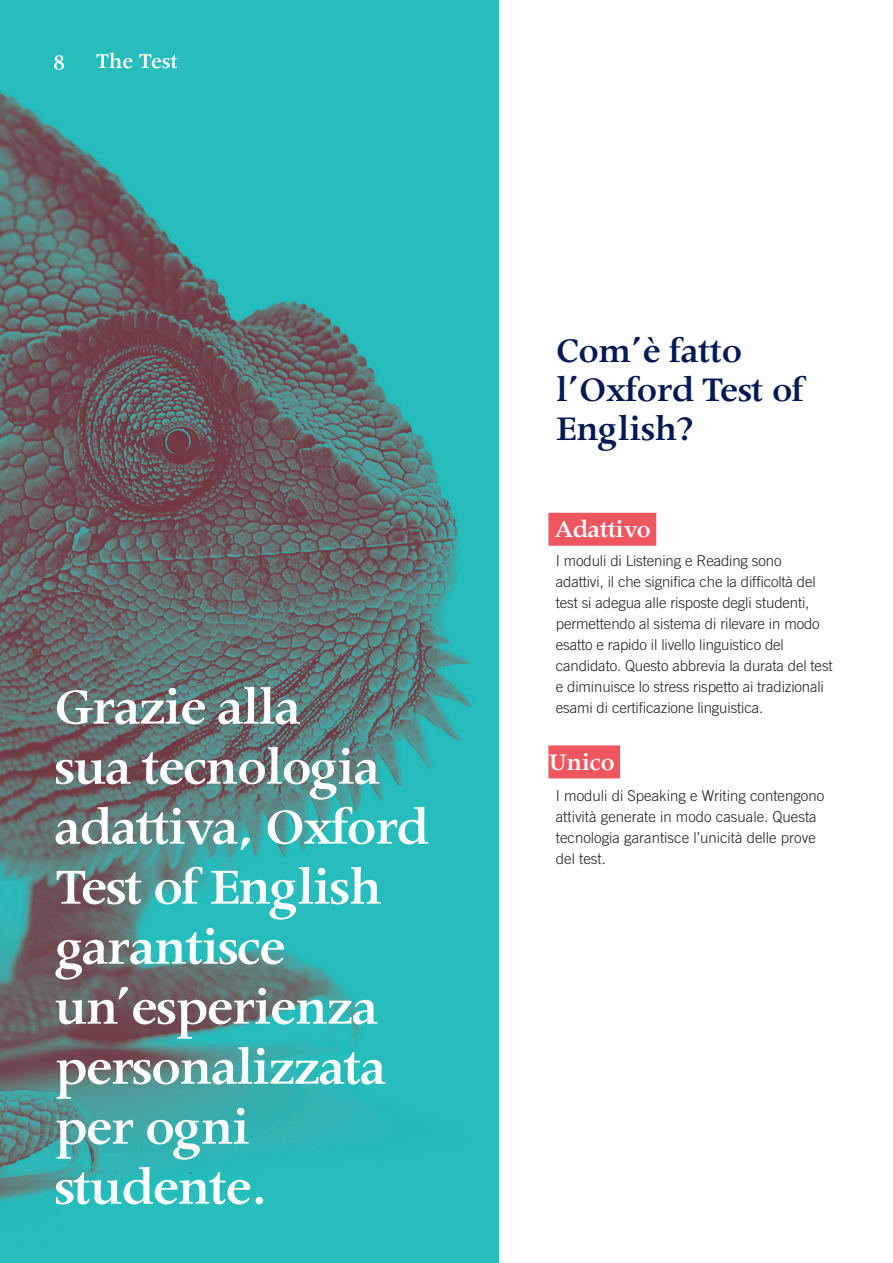
<style>
.page{position:relative;width:893px;height:1263px;background:#fff}
.page>*{position:absolute;margin:0;border:0;box-sizing:border-box;transform-origin:0 0}
.Secondary_Header{font:600 57px/60px "Apollo MT Std";letter-spacing:-.04em;color:#fff}
.Secondary_Header-2{font:600 39px/39px "Apollo MT Std";letter-spacing:-.025em;color:#001954}
.Sub-heading_with_col{font:600 27px "Apollo MT Std";letter-spacing:-.03em;color:#fff}
.Main_Copy{font:300 15px/21px "Trade Gothic LT Std";letter-spacing:-.01em;color:#231f20}
</style>
<div class="page">
<img style="left:0;top:0;width:499px;height:1263px">
<svg style="left:54px;top:55px;width:10px;height:15px"></svg>
<svg style="left:96px;top:53px;width:81px;height:15px"></svg>
<div style="left:548px;top:513px;width:108px;height:33px;background:#f05660"></div>
<div style="left:548px;top:745px;width:72px;height:33px;background:#f05660"></div>
<p class="Secondary_Header" style="left:54px;top:681px;width:377px">Grazie alla<br>sua tecnologia adattiva, Oxford<br>Test of English garantisce un’esperienza personalizzata per ogni studente.</p>
<p class="Secondary_Header-2" style="left:556px;top:334px;width:250px">Com’è fatto l’Oxford Test of<br>English?</p>
<p class="Sub-heading_with_col" style="left:554px;top:515px;width:98px">Adattivo</p>
<p class="Main_Copy" style="left:556px;top:550px;width:278px">I moduli di Listening e Reading sono adattivi, il che significa che la difficoltà del test si adegua alle risposte degli studenti, permettendo al sistema di rilevare in modo esatto e rapido il livello linguistico del candidato. Questo abbrevia la durata del test e diminuisce lo stress rispetto ai tradizionali esami di certificazione linguistica.</p>
<p class="Sub-heading_with_col" style="left:548px;top:747px;width:68px">Unico</p>
<p class="Main_Copy" style="left:556px;top:784px;width:270px">I moduli di Speaking e Writing contengono attività generate in modo casuale. Questa tecnologia garantisce l’unicità delle prove del test.</p>
</div>
